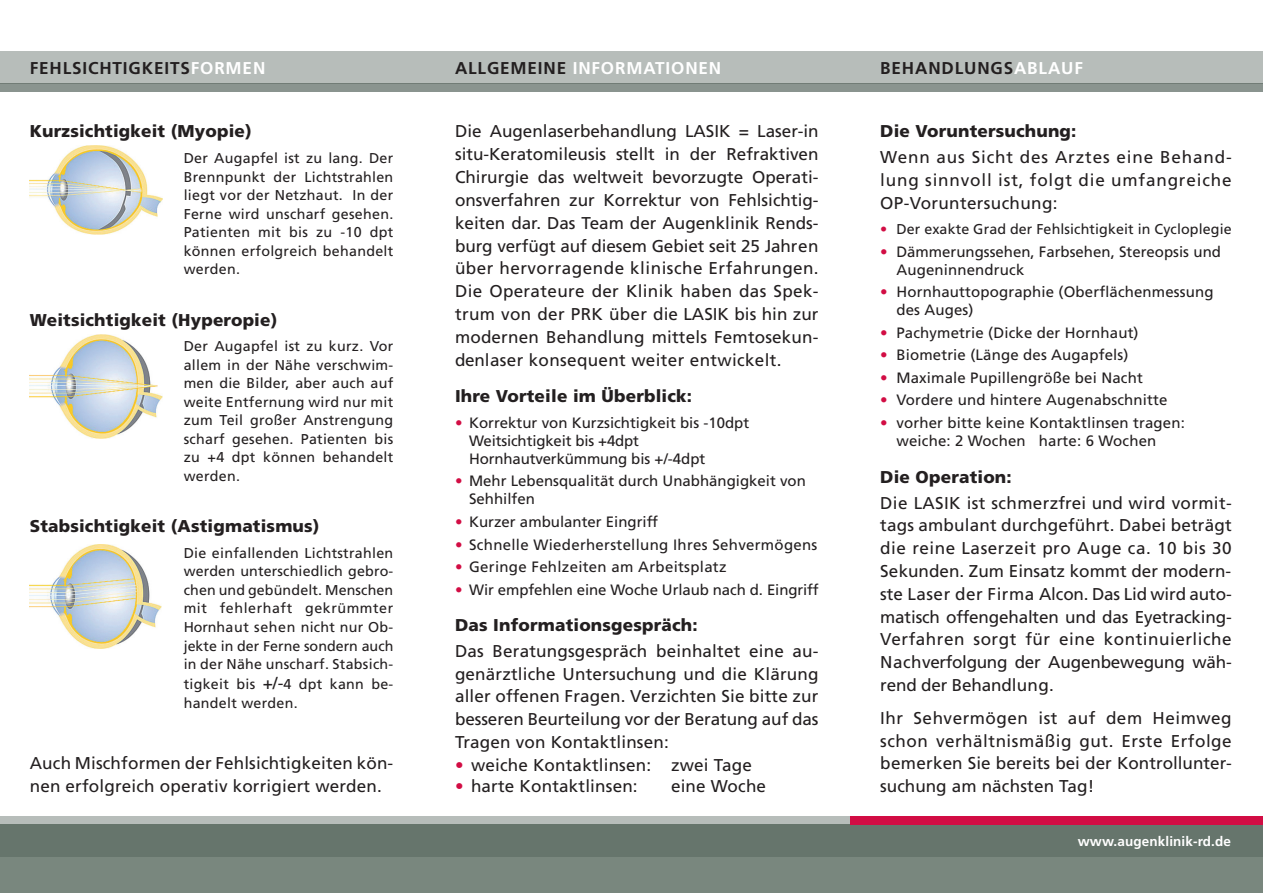
<style>
.page{position:relative;width:1263px;height:893px;background:#fff}
.page>*{position:absolute;margin:0;border:0;box-sizing:border-box;transform-origin:0 0}
.t1{font:17.1px/22.8px "Frutiger";letter-spacing:.01em;color:#231f20;text-align:justify}
.t2{font:900 17.1px "Frutiger";letter-spacing:.01em;color:#231f20}
.t3{font:700 17.1px "Frutiger";letter-spacing:.05em;color:#231f20}
.t4{font:700 17.1px "Frutiger";letter-spacing:.05em;color:#fff}
.t5{font:15px/18px "Frutiger";letter-spacing:.01em;color:#231f20}
.t6{font:15px "Frutiger";letter-spacing:-.01em;color:#231f20}
.t7{font:14.25px/18.6px "Frutiger";letter-spacing:.02em;color:#231f20;text-align:justify}
.t8{font:700 13.5px "Frutiger";letter-spacing:.01em;color:#fff}
.s1{color:#fff}
.s2{font-size:17.1px}
.s3{color:#d20d44}
</style>
<div class="page">
<div style="left:0;top:51px;width:1263px;height:32px;background:#b7bdba"></div>
<div style="left:0;top:83px;width:1263px;height:8px;background:#8a948f"></div>
<div style="left:0;top:824px;width:1263px;height:69px;background:#79877e"></div>
<svg style="left:0;top:816px;width:1263px;height:41px;background:#727e76"></svg>
<div style="left:850px;top:816px;width:413px;height:8px;background:#d20d44"></div>
<img style="left:30px;top:334px;width:133px;height:105px">
<img style="left:30px;top:145px;width:133px;height:89px">
<img style="left:30px;top:545px;width:132px;height:103px">
<p class="t3" style="left:30px;top:58px;width:237px">FEHLSICHTIGKEITS<span class="s1">FORM EN</span></p>
<p class="t2" style="left:30px;top:121px;width:224px">Kurzsichtigkeit (Myopie)</p>
<p class="t7" style="left:184px;top:149px;width:211px">Der Augapfel ist zu lang. Der Brennpunkt der Lichtstrahlen liegt vor der Netzhaut. In der Ferne wird unscharf gesehen.<br>Patienten mit bis zu -10 dpt können erfolgreich behandelt werden.</p>
<p class="t2" style="left:30px;top:309px;width:249px">Weitsichtigkeit (Hyperopie)</p>
<p class="t7" style="left:184px;top:337px;width:211px">Der Augapfel ist zu kurz. Vor allem in der Nähe verschwim&shy;men die Bilder, aber auch auf weite Entfernung wird nur mit zum Teil großer Anstrengung scharf gesehen. Patienten bis zu +4 dpt können behandelt werden.</p>
<p class="t2" style="left:30px;top:516px;width:291px">Stabsichtigkeit (Astigmatismus)</p>
<p class="t7" style="left:184px;top:544px;width:211px">Die einfallenden Lichtstrahlen werden unterschiedlich gebro-</p>
<p class="t7" style="left:184px;top:581px;width:211px">chen und gebündelt. Menschen mit fehlerhaft gekrümmter Hornhaut sehen nicht nur Ob-</p>
<p class="t7" style="left:184px;top:636px;width:211px">jekte in der Ferne sondern auch in der Nähe unscharf. Stabsich-</p>
<p class="t7" style="left:184px;top:675px;width:211px">tigkeit bis <span class="s2">+/-</span>4 dpt kann be&shy;handelt werden.</p>
<p class="t1" style="left:30px;top:752px;width:365px">Auch Mischformen der Fehlsichtigkeiten kön&shy;nen erfolgreich operativ korrigiert werden.</p>
<p class="t3" style="left:455px;top:58px;width:12px">ALL</p>
<p class="t3" style="left:487px;top:58px;width:143px">GEMEINE <span class="s1">INFORMA</span></p>
<p class="t4" style="left:655px;top:58px;width:68px">TIONEN</p>
<p class="t1" style="left:455px;top:120px;width:365px">Die Augenlaserbehandlung LASIK = Laser-in</p>
<p class="t1" style="left:455px;top:143px;width:365px">situ-Keratomileusis stellt in der Refraktiven Chirurgie das weltweit bevorzugte Operati&shy;onsverfahren zur Korrektur von Fehlsichtig-</p>
<p class="t1" style="left:455px;top:211px;width:365px">keiten dar. Das Team der Augenklinik Rends&shy;burg verfügt auf diesem Gebiet seit 25 Jahren über hervorragende klinische Erfahrungen.<br>Die Operateure der Klinik haben das Spek&shy;trum von der PRK über die LASIK bis hin zur modernen Behandlung mittels Femtosekun-</p>
<p class="t1" style="left:455px;top:348px;width:328px">denlaser konsequent weiter entwickelt.</p>
<p class="t2" style="left:455px;top:386px;width:239px">Ihre Vorteile im Überblick:</p>
<p class="t5" style="left:469px;top:414px;width:282px;text-indent:-14px"><span class="s3">•</span> Korrektur von Kurzsichtigkeit bis -10dpt<br>Weitsichtigkeit bis +4dpt</p>
<p class="t6" style="left:469px;top:450px;width:238px">Hornhautverkümmung bis +/-4dpt</p>
<p class="t5" style="left:455px;top:472px;width:352px"><span class="s3">•</span> Mehr Lebensqualität durch Unabhängigkeit von</p>
<p class="t5" style="left:469px;top:490px;width:67px">Sehhilfen</p>
<p class="t5" style="left:455px;top:513px;width:205px"><span class="s3">•</span> Kurzer ambulanter Eingriff</p>
<p class="t5" style="left:455px;top:535px;width:364px"><span class="s3">•</span> Schnelle Wiederherstellung Ihres Sehvermögens</p>
<p class="t5" style="left:455px;top:558px;width:273px"><span class="s3">•</span> Geringe Fehlzeiten am Arbeitsplatz</p>
<p class="t5" style="left:455px;top:580px;width:365px"><span class="s3">•</span> Wir empfehlen eine Woche Urlaub nach d. Eingriff</p>
<p class="t2" style="left:455px;top:615px;width:244px">Das Informationsgespräch:</p>
<p class="t1" style="left:455px;top:640px;width:365px">Das Beratungsgespräch beinhaltet eine au&shy;genärztliche Untersuchung und die Klärung aller offenen Fragen. Verzichten Sie bitte zur besseren Beurteilung vor der Beratung auf das Tragen von Kontaktlinsen:</p>
<p class="t1" style="left:455px;top:754px;width:298px"><span class="s3">•</span> weiche Kontaktlinsen: zwei Tage</p>
<p class="t1" style="left:455px;top:775px;width:184px"><span class="s3">•</span> harte Kontaktlinsen:</p>
<p class="t1" style="left:671px;top:775px;width:97px">eine Woche</p>
<p class="t3" style="left:880px;top:58px;width:159px">BEHANDLUNGS<span class="s1">ABLA</span></p>
<p class="t4" style="left:1061px;top:58px;width:23px">UF</p>
<p class="t2" style="left:880px;top:121px;width:198px">Die Voruntersuchung:</p>
<p class="t1" style="left:880px;top:146px;width:353px">Wenn aus Sicht des Arztes eine Behand&shy;lung sinnvoll ist, folgt die umfangreiche OP-Voruntersuchung:</p>
<p class="t7" style="left:880px;top:220px;width:353px"><span class="s3">•</span> Der exakte Grad der Fehlsichtigkeit in Cycloplegie</p>
<p class="t5" style="left:880px;top:243px;width:342px"><span class="s3">•</span> Dämmerungssehen, Farbsehen, Stereopsis und</p>
<p class="t5" style="left:896px;top:261px;width:129px">Augeninnendruck</p>
<p class="t5" style="left:880px;top:283px;width:335px"><span class="s3">•</span> Hornhauttopographie (Oberflächenmessung</p>
<p class="t5" style="left:896px;top:301px;width:79px">des Auges)</p>
<p class="t5" style="left:880px;top:324px;width:260px"><span class="s3">•</span> Pachymetrie (Dicke der Hornhaut)</p>
<p class="t5" style="left:880px;top:346px;width:250px"><span class="s3">•</span> Biometrie (Länge des Augapfels)</p>
<p class="t5" style="left:880px;top:369px;width:264px"><span class="s3">•</span> Maximale Pupillengröße bei Nacht</p>
<p class="t5" style="left:880px;top:391px;width:289px"><span class="s3">•</span> Vordere und hintere Augenabschnitte</p>
<p class="t5" style="left:880px;top:414px;width:306px"><span class="s3">•</span> vorher bitte keine Kontaktlinsen tragen:</p>
<p class="t5" style="left:896px;top:432px;width:261px">weiche: 2 Wochen harte: 6 Wochen</p>
<p class="t2" style="left:880px;top:467px;width:133px">Die Operation:</p>
<p class="t1" style="left:880px;top:491px;width:353px">Die LASIK ist schmerzfrei und wird vormit&shy;tags ambulant durchgeführt. Dabei beträgt die reine Laserzeit pro Auge ca. 10 bis 30<br>Sekunden. Zum Einsatz kommt der modern-</p>
<p class="t1" style="left:880px;top:583px;width:353px">ste Laser der Firma Alcon. Das Lid wird auto&shy;matisch offengehalten und das Eyetracking-Verfahren sorgt für eine kontinuierliche N achverfolgung der Augenbewegung wäh&shy;rend der Behandlung.</p>
<p class="t1" style="left:880px;top:706px;width:353px">Ihr Sehvermögen ist auf dem Heimweg schon verhältnismäßig gut. Erste Erfolge bemerken Sie bereits bei der Kontrollunter&shy;suchung am nächsten Tag!</p>
<p class="t8" style="left:1078px;top:834px;width:155px">WWW.AUGENKLINIK-RD.DE</p>
</div>
